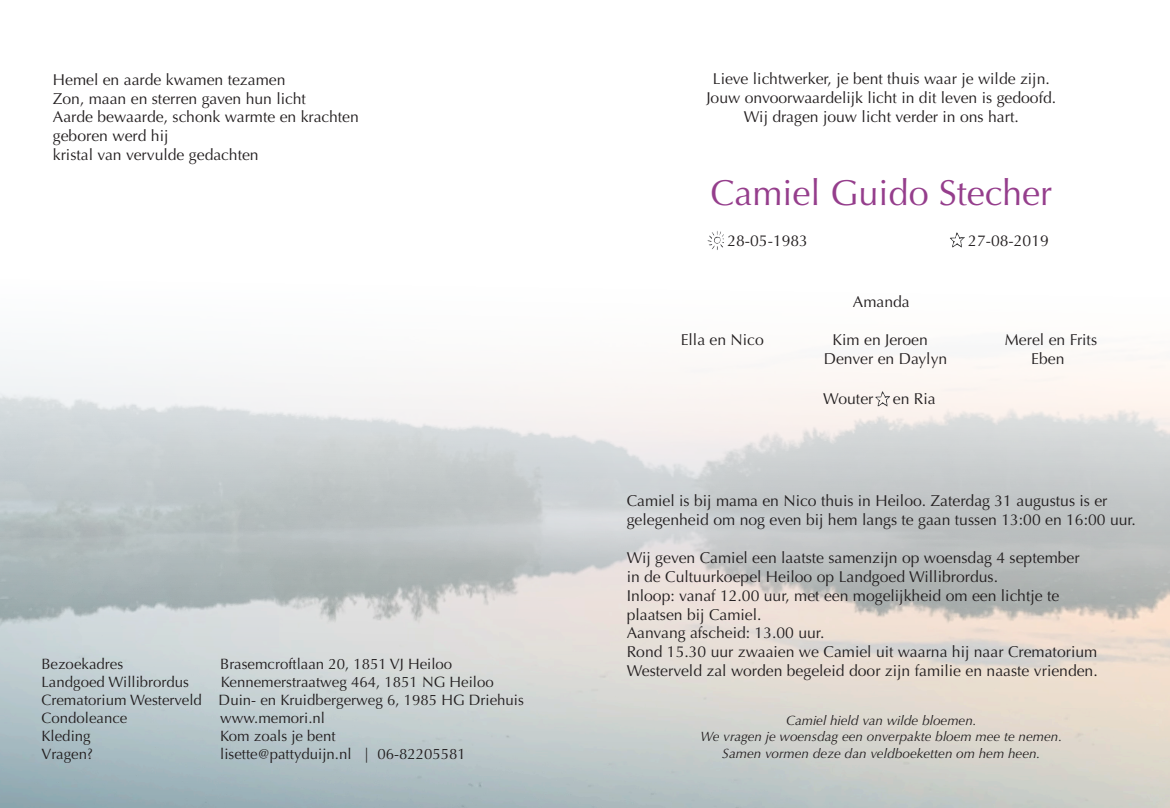
<style>
.page{position:relative;width:1170px;height:808px;background:#fff}
.page>*{position:absolute;margin:0;border:0;box-sizing:border-box;transform-origin:0 0}
.t1{font:36px "Optima";color:#953e8c}
.t2{font:15.75px/18.9px "Optima";color:#231f20}
.t3{font:15px "Optima";color:#231f20}
.t4{font:italic 13.5px "Optima";color:#231f20}
</style>
<div class="page">
<img style="left:0;top:234px;width:1169px;height:574px">
<img style="left:704px;top:231px;width:19px;height:21px">
<img style="left:946px;top:232px;width:21px;height:18px">
<img style="left:873px;top:389px;width:16px;height:21px">
<p class="t2" style="left:53px;top:70px;width:234px">Hemel en aarde kwamen tezamen</p>
<p class="t2" style="left:53px;top:89px;width:254px">Zon, maan en sterren gaven hun licht</p>
<p class="t2" style="left:53px;top:108px;width:307px">Aarde bewaarde, schonk warmte en krachten</p>
<p class="t2" style="left:53px;top:127px;width:117px">geboren werd hij</p>
<p class="t2" style="left:53px;top:146px;width:207px">kristal van vervulde gedachten</p>
<p class="t3" style="left:41px;top:655px;width:83px">Bezoekadres</p>
<p class="t3" style="left:220px;top:655px;width:233px">Brasemcroftlaan 20, 1851 VJ Heiloo</p>
<p class="t3" style="left:41px;top:673px;width:149px">Landgoed Willibrordus</p>
<p class="t3" style="left:221px;top:673px;width:274px">Kennemerstraatweg 464, 1851 NG Heiloo</p>
<p class="t3" style="left:41px;top:691px;width:484px">Crematorium Westerveld Duin- en Kruidbergerweg 6, 1985 HG Driehuis</p>
<p class="t3" style="left:41px;top:709px;width:87px">Condoleance</p>
<p class="t3" style="left:220px;top:709px;width:106px">www.memori.nl</p>
<p class="t3" style="left:41px;top:727px;width:51px">Kleding</p>
<p class="t3" style="left:220px;top:727px;width:117px">Kom zoals je bent</p>
<p class="t3" style="left:41px;top:745px;width:53px">Vragen?</p>
<p class="t3" style="left:220px;top:745px;width:247px">lisette@pattyduijn.nl | 06-82205581</p>
<p class="t2" style="left:712px;top:69px;width:338px">Lieve lichtwerker, je bent thuis waar je wilde zijn.</p>
<p class="t2" style="left:706px;top:88px;width:351px">Jouw onvoorwaardelijk licht in dit leven is gedoofd.</p>
<p class="t2" style="left:743px;top:107px;width:276px">Wij dragen jouw licht verder in ons hart.</p>
<p class="t1" style="left:710px;top:172px;width:343px">Camiel Guido Stecher</p>
<p class="t2" style="left:727px;top:231px;width:82px">28-05-1983</p>
<p class="t2" style="left:968px;top:231px;width:82px">27-08-2019</p>
<p class="t2" style="left:852px;top:293px;width:58px">Amanda</p>
<p class="t2" style="left:680px;top:330px;width:85px">Ella en Nico</p>
<p class="t2" style="left:832px;top:330px;width:97px">Kim en Jeroen</p>
<p class="t2" style="left:1004px;top:330px;width:94px">Merel en Frits</p>
<p class="t2" style="left:823px;top:349px;width:125px">Denver en Daylyn</p>
<p class="t2" style="left:1031px;top:349px;width:35px">Eben</p>
<p class="t2" style="left:823px;top:390px;width:114px">Wouter en Ria</p>
<p class="t2" style="left:626px;top:492px;width:511px">Camiel is bij mama en Nico thuis in Heiloo. Zaterdag 31 augustus is er gelegenheid om nog even bij hem langs te gaan tussen 13:00 en 16:00 uur.</p>
<p class="t2" style="left:626px;top:548px;width:454px">Wij geven Camiel een laatste samenzijn op woensdag 4 september</p>
<p class="t2" style="left:626px;top:567px;width:373px">in de Cultuurkoepel Heiloo op Landgoed Willibrordus.</p>
<p class="t2" style="left:626px;top:586px;width:434px">Inloop: vanaf 12.00 uur, met een mogelijkheid om een lichtje te</p>
<p class="t2" style="left:626px;top:605px;width:136px">plaatsen bij Camiel.</p>
<p class="t2" style="left:626px;top:624px;width:199px">Aanvang afscheid: 13.00 uur.</p>
<p class="t2" style="left:626px;top:643px;width:472px">Rond 15.30 uur zwaaien we Camiel uit waarna hij naar Crematorium</p>
<p class="t2" style="left:626px;top:662px;width:472px">Westerveld zal worden begeleid door zijn familie en naaste vrienden.</p>
<p class="t4" style="left:786px;top:713px;width:192px">Camiel hield van wilde bloemen.</p>
<p class="t4" style="left:700px;top:729px;width:363px">We vragen je woensdag een onverpakte bloem mee te nemen.</p>
<p class="t4" style="left:722px;top:745px;width:319px">Samen vormen deze dan veldboeketten om hem heen.</p>
</div>
